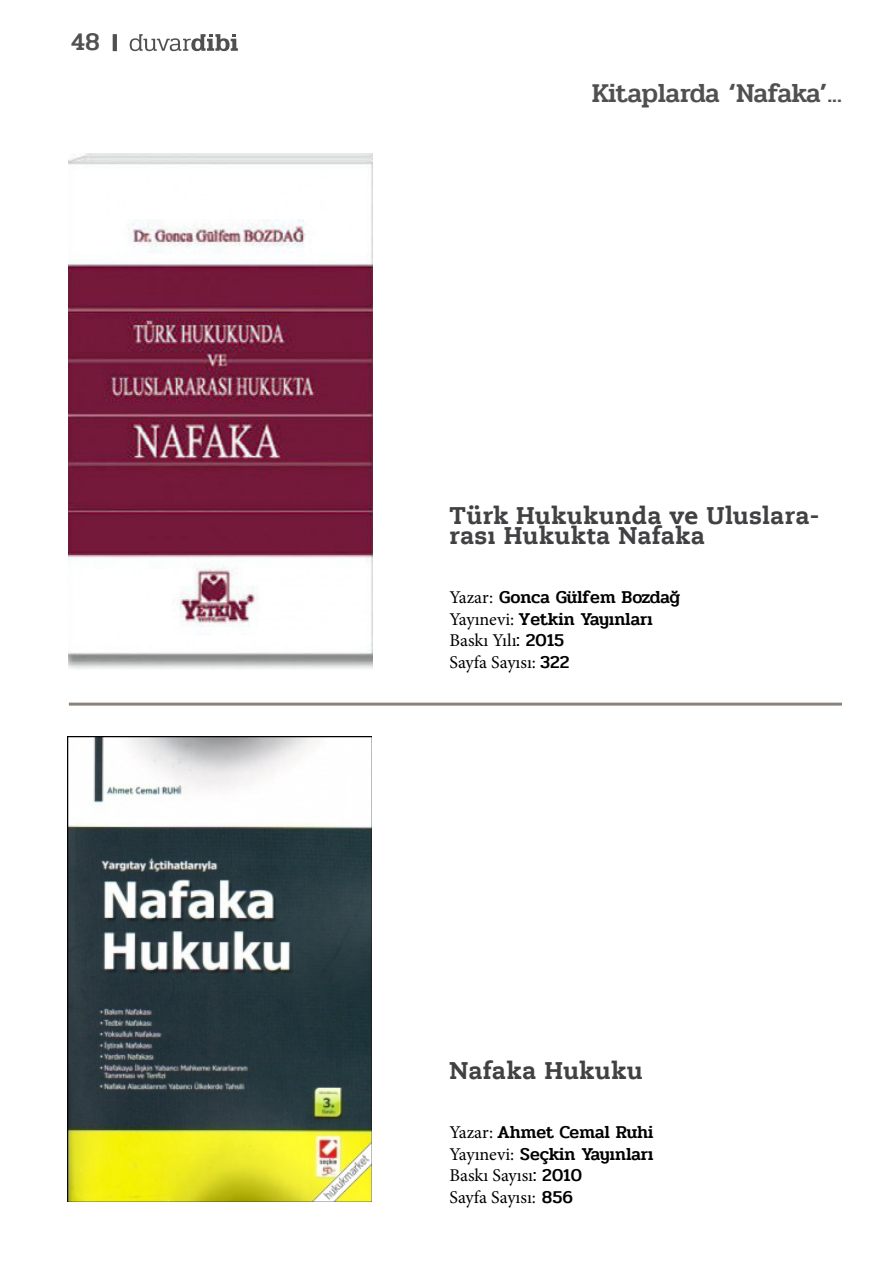
<style>
.page{position:relative;width:893px;height:1263px;background:#fff}
.page>*{position:absolute;margin:0;border:0;box-sizing:border-box;transform-origin:0 0}
.t1{font:500 27px "Pridi";letter-spacing:-.015em;color:#505050}
.t2{font:500 25.2px "Pridi";color:#505050}
.t3{font:700 24px/20.2px "Caecilia LT Std Roman";letter-spacing:.01em;color:#414042}
.t4{font:500 18px/21.6px "Pridi";color:#000}
.t5{font:18px/21.6px "Minion Pro";color:#000}
.s1{font-family:"Minion Pro";font-weight:400}
.s2{font-family:"Pridi";font-weight:500}
</style>
<div class="page">
<hr style="left:113px;top:34px;width:4px;height:17px;background:#505050">
<svg style="left:130px;top:34px;width:108px;height:17px"></svg>
<hr style="left:69px;top:703px;width:773px;height:3px;background:#8b827a">
<img style="left:68px;top:737px;width:304px;height:465px">
<img style="left:69px;top:153px;width:304px;height:516px">
<h2 class="t2" style="left:71px;top:23px;width:30px">48</h2>
<h1 class="t1" style="left:592px;top:74px;width:252px">Kitaplarda ‘Nafaka’...</h1>
<h3 class="t3" style="left:449px;top:505px;width:372px">Türk Hukukunda ve Uluslara&shy;rası Hukukta Nafaka</h3>
<p class="t4" style="left:449px;top:587px;width:232px"><span class="s1">Yazar:</span> Gonca Gülfem Bozdağ<br><span class="s1">Yayınevi:</span> Yetkin Yayınları</p>
<p class="t5" style="left:449px;top:630px;width:122px">Baskı Yılı<span class="s2">: 2015<br></span>Sayfa Sayısı: <span class="s2">322</span></p>
<h3 class="t3" style="left:449px;top:1060px;width:195px">Nafaka Hukuku</h3>
<p class="t4" style="left:449px;top:1121px;width:205px"><span class="s1">Yazar:</span> Ahmet Cemal Ruhi<br><span class="s1">Yayınevi:</span> Seçkin Yayınları</p>
<p class="t5" style="left:449px;top:1165px;width:134px">Baskı Sayısı<span class="s2">: 2010<br></span>Sayfa Sayısı: <span class="s2">856</span></p>
</div>
